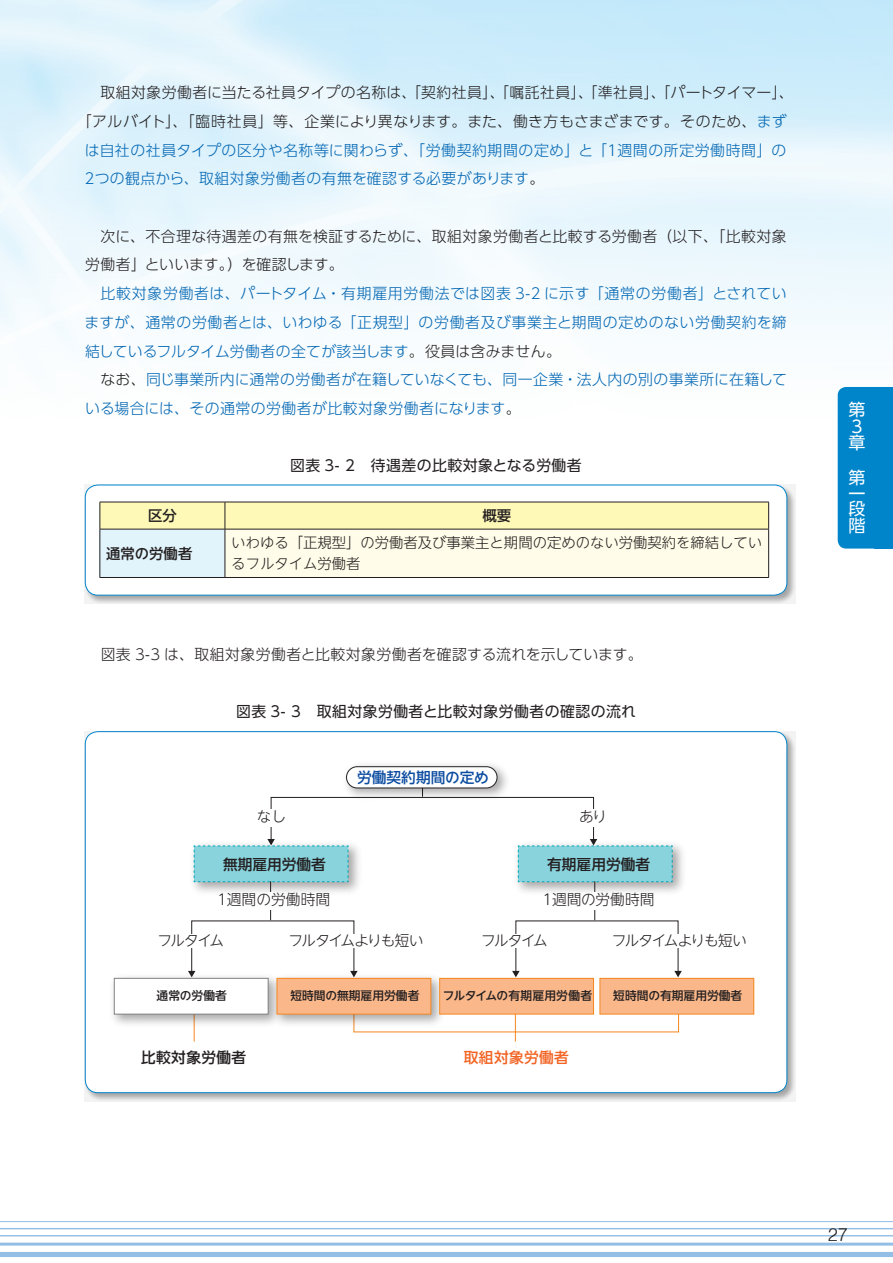
<style>
.page{position:relative;width:893px;height:1263px;background:#fff}
.page>*{position:absolute;margin:0;border:0;box-sizing:border-box;transform-origin:0 0}
.t1{font:300 18px "Helvetica";color:#231f20}
.t2{font:16.95px "UD Shin Go Pr 6 N";color:#fff}
.t3{font:300 14.85px/28.7px "UD Shin Go Pr 6 N";letter-spacing:.03em;color:#0166b3;text-align:justify}
.t4{font:300 14.85px/28.7px "UD Shin Go Pr 6 N";letter-spacing:.025em;color:#231f20}
.t5{font:14.85px "UD Shin Go Pr 6 N";letter-spacing:.03em;color:#231f20}
.t6{font:300 14.7px "UD Shin Go NT Pr 6 N";letter-spacing:-.09em;color:#231f20}
.t7{font:300 14.7px "UD Shin Go NT Pr 6 N";color:#231f20}
.t8{font:300 14.7px "UD Shin Go NT Pr 6 N";letter-spacing:-.05em;color:#231f20}
.t9{font:500 14.7px "UD Shin Go NT Pr 6 N";color:#231f20}
.t10{font:500 14.7px "UD Shin Go NT Pr 6 N";color:#0d4da1}
.t11{font:500 14.7px "UD Shin Go NT Pr 6 N";letter-spacing:.02em;color:#231f20}
.t12{font:500 14.7px "UD Shin Go NT Pr 6 N";letter-spacing:.025em;color:#f26424}
.t13{font:300 14.4px/21.3px "UD Shin Go NT Pr 6 N";color:#231f20}
.t14{font:500 14.4px "UD Shin Go NT Pr 6 N";color:#231f20}
.t15{font:500 11.7px "UD Shin Go NT Pr 6 N";color:#231f20}
.s1{color:#0166b3}
.s2{color:#231f20}
</style>
<div class="page">
<hr style="left:0;top:1228px;width:893px;height:1px;background:#93bee5">
<hr style="left:0;top:1235px;width:893px;height:1px;background:#93bee5">
<hr style="left:0;top:1242px;width:893px;height:3px;background:#93bee5">
<hr style="left:0;top:1221px;width:893px;height:1px;background:#93bee5">
<div style="left:0;top:1252px;width:893px;height:5px;background:#93bee5"></div>
<div style="left:838px;top:387px;width:36px;height:162px;background:#0084ca"></div>
<div style="left:874px;top:387px;width:19px;height:162px;background:#0084ca"></div>
<svg style="left:85px;top:484px;width:711px;height:120px;background:#b9c6cd"></svg>
<div style="left:85px;top:485px;width:702px;height:110px;background:#fff;border-radius:13px"></div>
<div style="left:85px;top:485px;width:702px;height:110px;border:1px solid #0084ca;border-radius:13px"></div>
<svg style="left:85px;top:731px;width:711px;height:370px;background:#bac5cc"></svg>
<div style="left:85px;top:732px;width:702px;height:361px;background:#fff;border-radius:13px"></div>
<div style="left:100px;top:529px;width:125px;height:48px;background:#e1f4fc"></div>
<div style="left:225px;top:529px;width:544px;height:48px;background:#fffde9"></div>
<svg style="left:100px;top:502px;width:669px;height:27px;background:#f6f1b2"></svg>
<hr style="left:100px;top:529px;width:125px;height:1px;background:#231f20">
<hr style="left:100px;top:529px;width:1px;height:48px;background:#231f20">
<hr style="left:225px;top:529px;width:544px;height:1px;background:#231f20">
<hr style="left:225px;top:529px;width:1px;height:48px;background:#231f20">
<hr style="left:768px;top:529px;width:1px;height:48px;background:#231f20">
<hr style="left:100px;top:577px;width:125px;height:1px;background:#231f20">
<hr style="left:225px;top:577px;width:544px;height:1px;background:#231f20">
<div style="left:271px;top:797px;width:323px;height:43px;border:1px solid #231f20"></div>
<div style="left:250px;top:809px;width:41px;height:17px;background:#fff"></div>
<div style="left:572px;top:809px;width:41px;height:17px;background:#fff"></div>
<svg style="left:450px;top:1004px;width:229px;height:29px"></svg>
<hr style="left:515px;top:1003px;width:1px;height:38px;background:#f5871f">
<hr style="left:194px;top:1003px;width:1px;height:38px;background:#f5871f">
<img style="left:193px;top:836px;width:173px;height:56px">
<svg style="left:194px;top:839px;width:155px;height:43px;background:#96d6df"></svg>
<img style="left:113px;top:970px;width:155px;height:63px">
<div style="left:114px;top:978px;width:154px;height:36px;background:#fff"></div>
<div style="left:114px;top:978px;width:154px;height:36px;border:1px solid #808285"></div>
<svg style="left:188px;top:971px;width:7px;height:6px"></svg>
<hr style="left:270px;top:881px;width:1px;height:39px;background:#231f20">
<img style="left:337px;top:764px;width:179px;height:35px">
<div style="left:347px;top:767px;width:150px;height:21px;background:#fff;border-radius:11px"></div>
<div style="left:346px;top:766px;width:151px;height:22px;border:1px solid #231f20;border-radius:11px"></div>
<img style="left:268px;top:968px;width:182px;height:65px">
<div style="left:277px;top:978px;width:154px;height:36px;background:#fab78a"></div>
<div style="left:277px;top:978px;width:154px;height:36px;border:1px solid #f5871f"></div>
<div style="left:600px;top:978px;width:154px;height:36px;background:#fab78a"></div>
<div style="left:600px;top:978px;width:154px;height:36px;border:1px solid #f5871f"></div>
<div style="left:440px;top:978px;width:153px;height:36px;background:#fab78a"></div>
<div style="left:439px;top:978px;width:155px;height:36px;border:1px solid #f5871f"></div>
<img style="left:508px;top:836px;width:175px;height:56px">
<svg style="left:518px;top:839px;width:155px;height:43px;background:#96d6df"></svg>
<svg style="left:512px;top:971px;width:8px;height:6px"></svg>
<svg style="left:674px;top:971px;width:8px;height:6px"></svg>
<hr style="left:594px;top:881px;width:1px;height:39px;background:#231f20">
<div style="left:268px;top:892px;width:5px;height:18px;background:#fff"></div>
<hr style="left:592px;top:892px;width:4px;height:18px;background:#fff">
<p class="t4" style="left:100px;top:78px;width:695px">取組対象労働者に当たる社員タイプの名称は、「契約社員」、「嘱託社員」、「準社員」、「パートタイマー」、</p>
<p class="t4" style="left:77px;top:106px;width:711px">「アルバイト」、「臨時社員」等、企業により異なります。また、働き方もさまざまです。そのため、<span class="s1">まず</span></p>
<p class="t3" style="left:85px;top:135px;width:703px">は自社の社員タイプの区分や名称等に関わらず、「労働契約期間の定め」と「１週間の所定労働時間」の</p>
<p class="t3" style="left:82px;top:164px;width:463px">２つの観点から、取組対象労働者の有無を確認する必要があります<span class="s2">。</span></p>
<p class="t4" style="left:85px;top:221px;width:703px;text-indent:15px">次に、不合理な待遇差の有無を検証するために、取組対象労働者と比較する労働者（以下、「比較対象労働者」といいます。）を確認します。</p>
<p class="t3" style="left:85px;top:279px;width:704px;text-indent:16px">比較対象労働者は、パートタイム・有期雇用労働法では図表 3-2 に示す「通常の労働者」とされていますが、通常の労働者とは、いわゆる「正規型」の労働者及び事業主と期間の定めのない労働契約を締結しているフルタイム労働者の全てが該当します<span class="s2">。役員は含みません。</span></p>
<p class="t3" style="left:85px;top:365px;width:703px;text-indent:15px"><span class="s2">なお、</span>同じ事業所内に通常の労働者が在籍していなくても、同一企業・法人内の別の事業所に在籍している場合には、その通常の労働者が比較対象労働者になります<span class="s2">。</span></p>
<p class="t5" style="left:290px;top:454px;width:293px">図表 3- 2　待遇差の比較対象となる労働者</p>
<p class="t14" style="left:148px;top:504px;width:30px">区分</p>
<p class="t14" style="left:482px;top:504px;width:30px">概要</p>
<p class="t14" style="left:106px;top:542px;width:88px">通常の労働者</p>
<p class="t13" style="left:231px;top:531px;width:532px">いわゆる「正規型」の労働者及び事業主と期間の定めのない労働契約を締結しているフルタイム労働者</p>
<p class="t4" style="left:101px;top:639px;width:544px">図表 3-3 は、取組対象労働者と比較対象労働者を確認する流れを示しています。</p>
<p class="t5" style="left:236px;top:699px;width:402px">図表 3- 3　取組対象労働者と比較対象労働者の確認の流れ</p>
<p class="t8" style="left:257px;top:805px;width:31px">なし</p>
<p class="t9" style="left:223px;top:853px;width:104px">無期雇用労働者</p>
<p class="t10" style="left:357px;top:765px;width:133px">労働契約期間の定め</p>
<p class="t8" style="left:579px;top:805px;width:29px">あり</p>
<p class="t9" style="left:547px;top:853px;width:104px">有期雇用労働者</p>
<p class="t7" style="left:215px;top:887px;width:117px">１週間の労働時間</p>
<p class="t8" style="left:158px;top:929px;width:68px">フルタイム</p>
<p class="t6" style="left:289px;top:929px;width:137px">フルタイムよりも短い</p>
<p class="t8" style="left:481px;top:929px;width:68px">フルタイム</p>
<p class="t6" style="left:612px;top:929px;width:137px">フルタイムよりも短い</p>
<p class="t7" style="left:540px;top:887px;width:116px">１週間の労働時間</p>
<p class="t15" style="left:157px;top:986px;width:72px">通常の労働者</p>
<p class="t15" style="left:290px;top:986px;width:131px">短時間の無期雇用労働者</p>
<p class="t15" style="left:443px;top:986px;width:151px">フルタイムの有期雇用労働者</p>
<p class="t15" style="left:613px;top:986px;width:131px">短時間の有期雇用労働者</p>
<p class="t11" style="left:141px;top:1046px;width:106px">比較対象労働者</p>
<p class="t12" style="left:464px;top:1046px;width:107px">取組対象労働者</p>
<p class="t2" style="left:848px;top:396px;width:19px">第</p>
<p class="t2" style="left:848px;top:413px;width:19px">３</p>
<p class="t2" style="left:848px;top:429px;width:19px">章</p>
<p class="t2" style="left:848px;top:463px;width:19px">第</p>
<p class="t2" style="left:848px;top:479px;width:19px">一</p>
<p class="t2" style="left:848px;top:495px;width:19px">段</p>
<p class="t2" style="left:848px;top:512px;width:19px">階</p>
<p class="t1" style="left:828px;top:1219px;width:22px">27</p>
</div>
